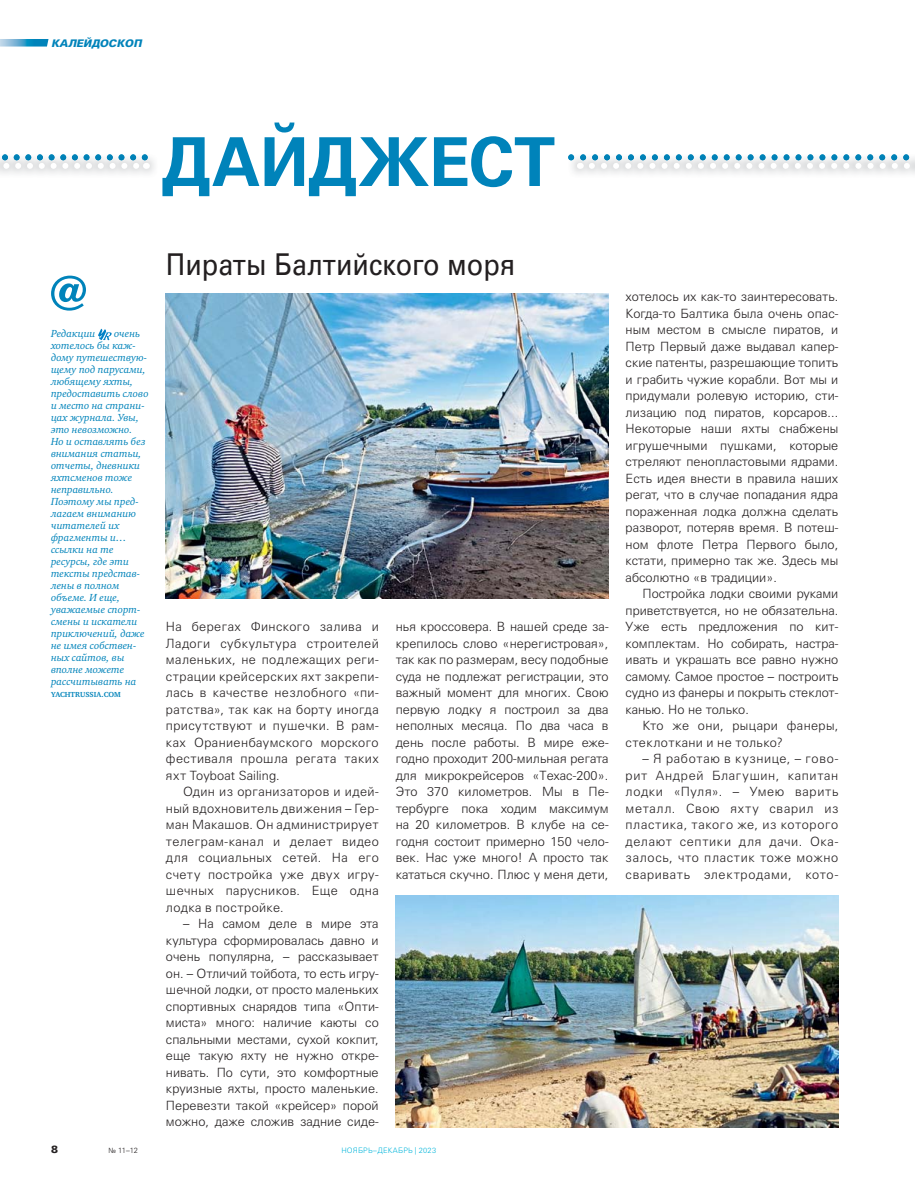
<style>
.page{position:relative;width:915px;height:1191px;background:#fff}
.page>*{position:absolute;margin:0;border:0;box-sizing:border-box;transform-origin:0 0}
.t1{font:700 67.5px "Univers C";letter-spacing:-.01em;color:#0083ba}
.t2{font:30px "Univers C";color:#231f20;scale:.9 1}
.t3{font:12.75px/16.5px "Univers Light C";letter-spacing:.005em;color:#231f20;text-align:justify}
.t4{font:12.75px/16.5px "Univers Light C";letter-spacing:.03em;color:#231f20}
.t5{font:italic 10.5px/12px "Charter C";color:#0083ba}
.t6{font:italic 10.5px "Univers Black C";color:#0083ba}
.t7{font:10.5px "Univers Black C";color:#231f20}
.t8{font:7.5px "Univers Light C";letter-spacing:.03em;color:#00b5db}
.t9{font:700 7.5px "Charter C";color:#0083ba}
.t10{font:7.5px "Univers Light C";color:#231f20}
</style>
<div class="page">
<svg style="left:51px;top:276px;width:35px;height:34px"></svg>
<svg style="left:0;top:154px;width:148px;height:15px"></svg>
<svg style="left:568px;top:154px;width:346px;height:15px"></svg>
<svg style="left:98px;top:329px;width:14px;height:11px"></svg>
<img style="left:395px;top:895px;width:443px;height:232px">
<img style="left:166px;top:293px;width:442px;height:305px">
<img style="left:0;top:39px;width:48px;height:8px">
<p class="t6" style="left:51px;top:37px;width:92px">КАЛЕЙДОСКОП</p>
<h1 class="t1" style="left:162px;top:123px;width:395px">ДАЙДЖЕСТ</h1>
<h2 class="t2" style="left:166px;top:254px;width:389px">Пираты Балтийского моря</h2>
<p class="t5" style="left:51px;top:327px;width:46px">Редакции</p>
<p class="t5" style="left:51px;top:327px;width:99px;text-indent:63px">очень хотелось бы каж&shy;дому путешествую&shy;щему под парусами, любящему яхты, предоставить слово и место на страни&shy;цах журнала. Увы, это невозможно.<br>Но и оставлять без внимания статьи, отчеты, дневники яхтсменов тоже неправильно.<br>Поэтому мы пред&shy;лагаем вниманию читателей их фрагменты и… ссылки на те ресурсы, где эти тексты представ&shy;лены в полном объеме. И еще, уважаемые спорт&shy;смены и искатели приключений, даже не имея собствен&shy;ных сайтов, вы вполне можете рассчитывать на</p>
<p class="t9" style="left:51px;top:692px;width:71px">YACHTRUSSIA.COM</p>
<p class="t3" style="left:166px;top:620px;width:214px">На берегах Финского залива и Ладоги субкультура строителей маленьких, не подлежащих реги&shy;страции крейсерских яхт закрепи&shy;лась в качестве незлобного «пи&shy;ратства», так как на борту иногда присутствуют и пушечки. В рам&shy;ках Ораниенбаумского морского фестиваля прошла регата таких яхт Toyboat Sailing.</p>
<p class="t3" style="left:166px;top:785px;width:214px;text-indent:17px">Один из организаторов и идей&shy;ный вдохновитель движения – Гер&shy;ман Макашов. Он администрирует телеграм-канал и делает видео для социальных сетей. На его счету постройка уже двух игру&shy;шечных парусников. Еще одна лодка в постройке.</p>
<p class="t3" style="left:166px;top:917px;width:214px;text-indent:17px">– На самом деле в мире эта культура сформировалась давно и очень популярна, – рассказывает он. – Отличий тойбота, то есть игру&shy;шечной лодки, от просто маленьких спортивных снарядов типа «Опти&shy;миста» много: наличие каюты со спальными местами, сухой кокпит, еще такую яхту не нужно откре&shy;нивать. По сути, это комфортные круизные яхты, просто маленькие.<br>Перевезти такой «крейсер» порой можно, даже сложив задние сиде-</p>
<p class="t3" style="left:395px;top:620px;width:214px">нья кроссовера. В нашей среде за&shy;крепилось слово «нерегистровая», так как по размерам, весу подобные суда не подлежат регистрации, это важный момент для многих. Cвою первую лодку я построил за два неполных месяца. По два часа в день после работы. В мире еже&shy;годно проходит 200-мильная регата для микрокрейсеров «Техас-200».<br>Это 370 километров. Мы в Пе&shy;тербурге пока ходим максимум на 20 километров. В клубе на се&shy;годня состоит примерно 150 чело&shy;век. Нас уже много! А просто так кататься скучно. Плюс у меня дети,</p>
<p class="t7" style="left:51px;top:1145px;width:9px">8</p>
<p class="t10" style="left:108px;top:1147px;width:31px">№ 11–12</p>
<p class="t8" style="left:341px;top:1147px;width:96px">НОЯБРЬ–ДЕКАБРЬ | 2023</p>
<p class="t3" style="left:625px;top:290px;width:214px">хотелось их как-то заинтересовать.<br>Когда-то Балтика была очень опас&shy;ным местом в смысле пиратов, и Петр Первый даже выдавал капер&shy;ские патенты, разрешающие топить и грабить чужие корабли. Вот мы и придумали ролевую историю, сти&shy;лизацию под пиратов, корсаров...<br>Некоторые наши яхты снабжены игрушечными пушками, которые стреляют пенопластовыми ядрами.<br>Есть идея внести в правила наших регат, что в случае попадания ядра пораженная лодка должна сделать разворот, потеряв время. В потеш&shy;ном флоте Петра Первого было, кстати, примерно так же. Здесь мы абсолютно «в традиции».</p>
<p class="t3" style="left:625px;top:587px;width:214px;text-indent:17px">Постройка лодки своими руками приветствуется, но не обязательна.<br>Уже есть предложения по кит&shy;комплектам. Но собирать, настра&shy;ивать и украшать все равно нужно самому. Самое простое – построить судно из фанеры и покрыть стеклот&shy;канью. Но не только.</p>
<p class="t4" style="left:625px;top:719px;width:214px;text-indent:17px">Кто же они, рыцари фанеры, стеклоткани и не только?</p>
<p class="t3" style="left:625px;top:752px;width:214px;text-indent:17px">– Я работаю в кузнице, – гово&shy;рит Андрей Благушин, капитан лодки «Пуля». – Умею варить металл. Свою яхту сварил из пластика, такого же, из которого делают септики для дачи. Ока&shy;залось, что пластик тоже можно сваривать электродами, кото-</p>
</div>
